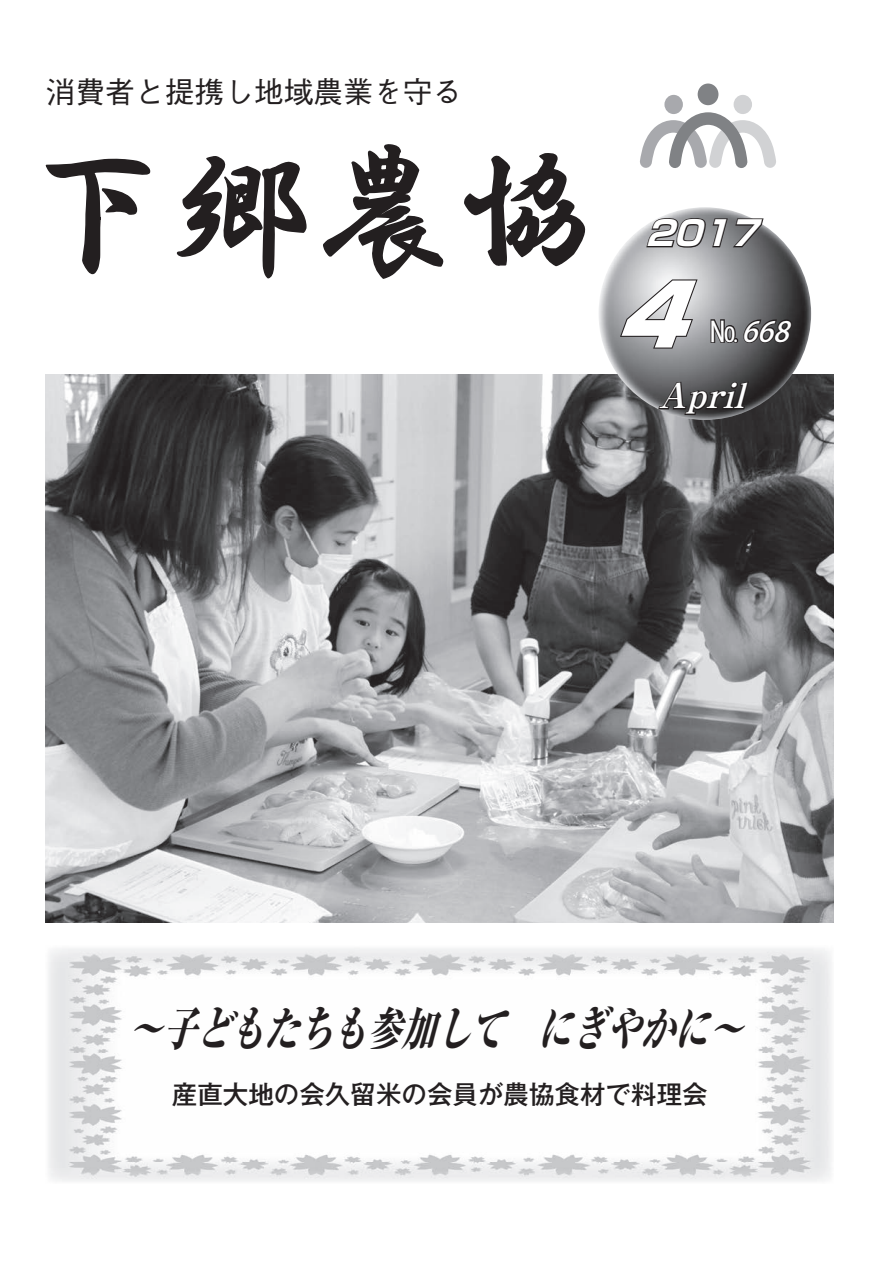
<style>
.page{position:relative;width:893px;height:1263px;background:#fff}
.page>*{position:absolute;margin:0;border:0;box-sizing:border-box;transform-origin:0 0}
.t1{font:italic 900 85.05px "Shin Go Pro";color:#fff}
.t2{font:italic 800 46.8px "Ryumin Pr 6";color:#231f20;scale:.73 1}
.t3{font:italic 700 34.05px "Ryumin Pro";color:#fff}
.t4{font:italic 700 34.05px "Shin Go Pro";color:#fff}
.t5{font:500 29.7px "Gothic BBB Pro";color:#231f20}
.t6{font:italic 500 27.6px "Koz Go Pro";color:#fff}
.t7{font:500 25.5px "Gothic MB101 Pr 6";color:#231f20}
.s1{font-style:normal}
</style>
<div class="page">
<img style="left:46px;top:374px;width:788px;height:549px">
<div style="left:664px;top:95px;width:19px;height:19px;background:#a8a9ad;border-radius:50%"></div>
<div style="left:734px;top:95px;width:18px;height:19px;background:#d1d2d4;border-radius:50%"></div>
<div style="left:698px;top:84px;width:20px;height:21px;background:#808285;border-radius:50%"></div>
<svg style="left:640px;top:112px;width:136px;height:56px"></svg>
<img style="left:598px;top:207px;width:213px;height:213px;border-radius:106px">
<svg style="left:645px;top:217px;width:120px;height:32px;background:#767679"></svg>
<svg style="left:618px;top:277px;width:81px;height:73px;background:#afafb1"></svg>
<svg style="left:709px;top:318px;width:85px;height:31px;background:#4b494b"></svg>
<svg style="left:657px;top:380px;width:93px;height:77px;background:#575658"></svg>
<svg style="left:46px;top:144px;width:539px;height:135px"></svg>
<img style="left:48px;top:948px;width:783px;height:233px">
<p class="t5" style="left:46px;top:68px;width:418px">消費者と提携し地域農業を守る</p>
<h3 class="t4" style="left:646px;top:206px;width:125px">2017</h3>
<h1 class="t1" style="left:607px;top:248px;width:129px">４</h1>
<h3 class="t3" style="left:658px;top:369px;width:100px">April</h3>
<p class="t6" style="left:710px;top:314px;width:90px"><span class="s1">No</span> 668</p>
<h2 class="t2" style="left:162px;top:992px;width:776px">子どもたちも参加してにぎやかに</h2>
<h2 class="t2" style="left:128px;top:992px;width:74px">～</h2>
<h2 class="t2" style="left:708px;top:992px;width:74px">~</h2>
<p class="t7" style="left:172px;top:1073px;width:537px">産直大地の会久留米の会員が農協食材で料理会</p>
</div>
